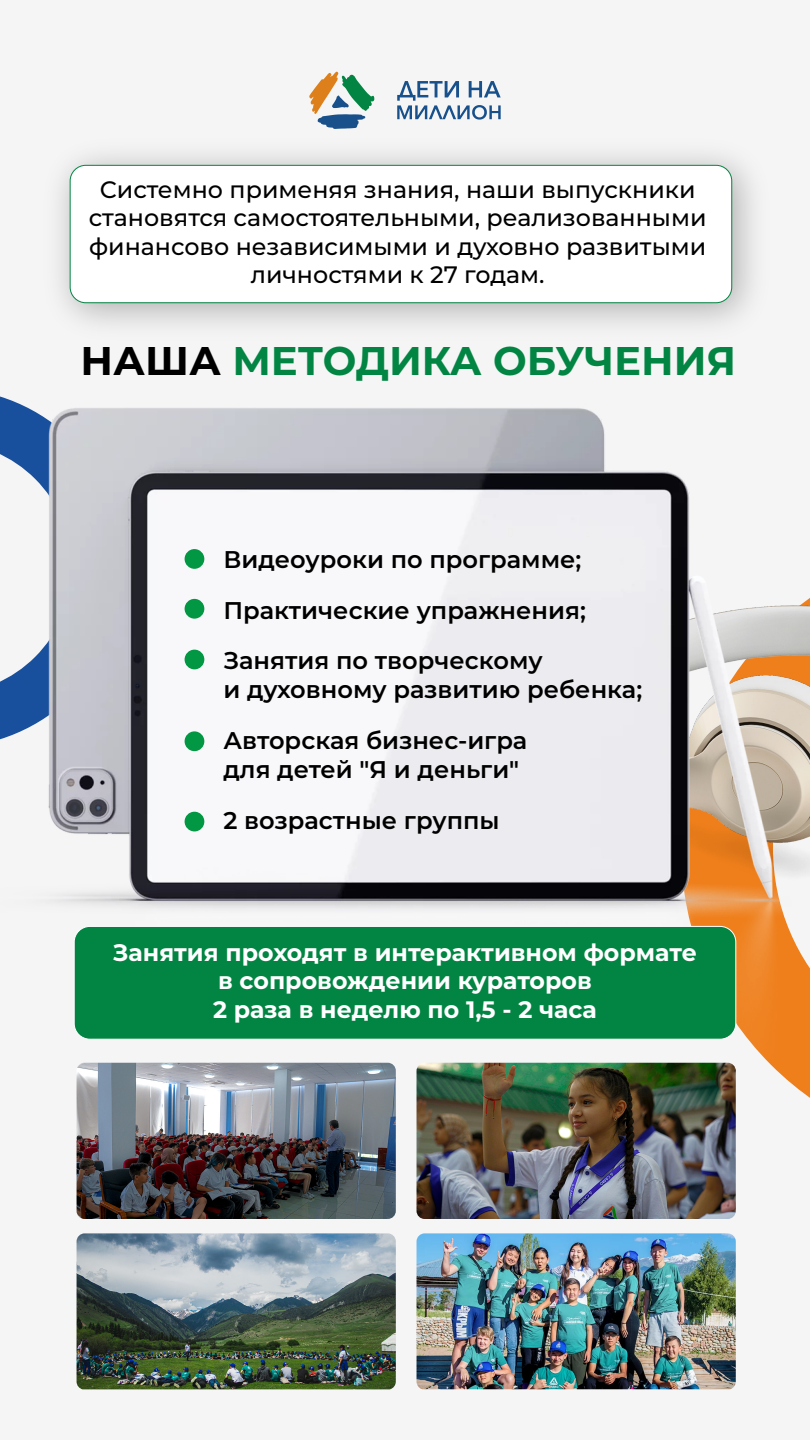
<style>
.page{position:relative;width:810px;height:1440px;background:#f5f5f5}
.page>*{position:absolute;margin:0;border:0;box-sizing:border-box;transform-origin:0 0}
.t1{font:700 39.97px "Montserrat";color:#028543}
.t2{font:600 24.15px/50.8px "Montserrat";color:#000}
.t3{font:500 23.77px/28.5px "Montserrat";color:#000;text-align:center}
.t4{font:700 23.77px/28.5px "Montserrat";color:#fff;text-align:center}
.s1{color:#000}
</style>
<div class="page">
<svg style="left:681px;top:1059px;width:129px;height:39px"></svg>
<svg style="left:309px;top:71px;width:66px;height:54px"></svg>
<svg style="left:397px;top:81px;width:104px;height:39px"></svg>
<img style="left:59px;top:125px;width:695px;height:91px">
<div style="left:70px;top:165px;width:662px;height:138px;background:#fff;border-radius:16px"></div>
<img style="left:77px;top:1063px;width:319px;height:156px">
<img style="left:417px;top:1063px;width:319px;height:156px">
<img style="left:77px;top:1233px;width:319px;height:156px">
<img style="left:417px;top:1233px;width:319px;height:156px">
<img style="left:0;top:216px;width:810px;height:843px">
<div style="left:185px;top:549px;width:19px;height:20px;background:#029743;border-radius:50%"></div>
<div style="left:185px;top:599px;width:19px;height:20px;background:#029743;border-radius:50%"></div>
<div style="left:185px;top:650px;width:19px;height:19px;background:#029743;border-radius:50%"></div>
<div style="left:185px;top:731px;width:19px;height:20px;background:#029743;border-radius:50%"></div>
<div style="left:185px;top:812px;width:19px;height:19px;background:#029743;border-radius:50%"></div>
<div style="left:74px;top:926px;width:662px;height:113px;background:#028543;border-radius:16px"></div>
<div style="left:74px;top:926px;width:662px;height:114px;border:1px solid #fff;border-radius:16px"></div>
<p class="t3" style="left:89px;top:174px;width:619px">Системно применяя знания, наши выпускники становятся самостоятельными, реализованными финансово независимыми и духовно развитыми личностями к 27 годам.</p>
<h1 class="t1" style="left:81px;top:332px;width:657px"><span class="s1">НАША</span> МЕТОДИКА ОБУЧЕНИЯ</h1>
<p class="t2" style="left:223px;top:533px;width:364px">Видеоуроки по программе;<br>Практические упражнения;<br>Занятия по творческому</p>
<p class="t2" style="left:223px;top:663px;width:420px">и духовному развитию ребенка;<br>Авторская бизнес-игра</p>
<p class="t2" style="left:223px;top:743px;width:297px">для детей "Я и деньги"<br>2 возрастные группы</p>
<p class="t4" style="left:113px;top:937px;width:586px">Занятия проходят в интерактивном формате в сопровождении кураторов<br>2 раза в неделю по 1,5 - 2 часа</p>
</div>
